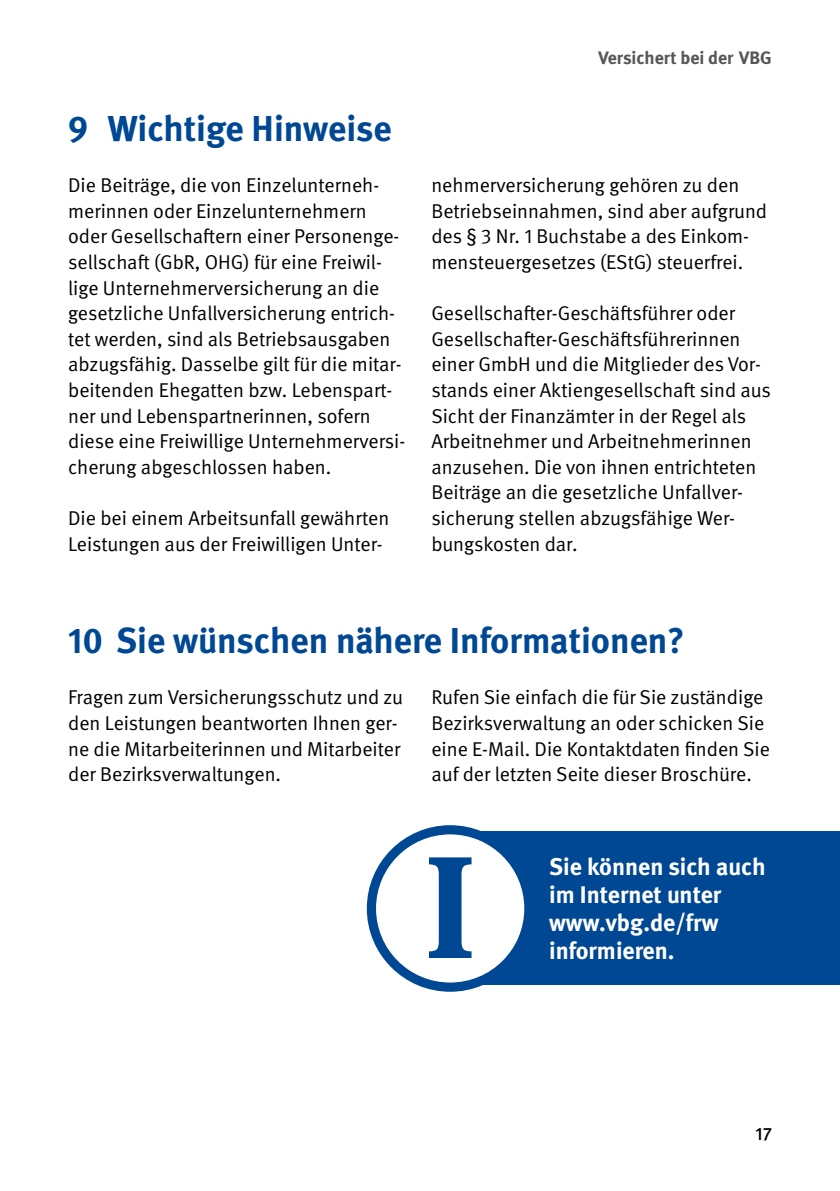
<style>
.page{position:relative;width:840px;height:1191px;background:#fff}
.page>*{position:absolute;margin:0;border:0;box-sizing:border-box;transform-origin:0 0}
.t1{font:700 144.6px "DGUV Meta Serif";color:#004893}
.t2{font:700 36px "DGUV Meta";color:#004893}
.Fließtext{font:700 24px/28px "DGUV Meta";color:#fff}
.Fließtext-2{font:20px/25.6px "DGUV Meta";color:#000}
.t3{font:700 18px "DGUV Meta";color:#565655}
.t4{font:500 18px "DGUV Meta";color:#000}
</style>
<div class="page">
<div style="left:465px;top:831px;width:374px;height:154px;background:#004893"></div>
<div style="left:371px;top:829px;width:157px;height:158px;background:#fff;border-radius:50%"></div>
<div style="left:366px;top:825px;width:167px;height:166px;border:9px solid #004893;border-radius:50%"></div>
<p class="t2" style="left:68px;top:107px;width:325px">9 Wichtige Hinweise</p>
<p class="Fließtext-2" style="left:68px;top:173px;width:338px">Die Beiträge, die von Einzelunterneh&shy;merinnen oder Einzelunternehmern oder Gesellschaftern einer Personenge&shy;sellschaft (GbR, OHG) für eine Freiwil&shy;lige Unternehmerversicherung an die gesetzliche Unfallversicherung entrich&shy;tet werden, sind als Betriebsausgaben abzugsfähig. Dasselbe gilt für die mitar&shy;beitenden Ehegatten bzw. Lebenspart&shy;ner und Lebenspartnerinnen, sofern diese eine Freiwillige Unternehmerversi&shy;cherung abgeschlossen haben.</p>
<p class="Fließtext-2" style="left:68px;top:506px;width:322px">Die bei einem Arbeitsunfall gewährten<br>Leistungen aus der Freiwilligen Unter-</p>
<p class="t3" style="left:598px;top:47px;width:175px">Versichert bei der VBG</p>
<p class="Fließtext-2" style="left:431px;top:173px;width:337px">nehmerversicherung gehören zu den Betriebseinnahmen, sind aber aufgrund des § 3 Nr. 1 Buchstabe a des Einkom&shy;mensteuergesetzes (EStG) steuerfrei.</p>
<p class="Fließtext-2" style="left:431px;top:301px;width:341px">Gesellschafter-Geschäftsführer oder Gesellschafter-Geschäftsführerinnen einer GmbH und die Mitglieder des Vor&shy;stands einer Aktiengesellschaft sind aus Sicht der Finanzämter in der Regel als Arbeitnehmer und Arbeitnehmerinnen anzusehen. Die von ihnen entrichteten Beiträge an die gesetzliche Unfallver&shy;sicherung stellen abzugsfähige Wer&shy;bungskosten dar.</p>
<p class="t2" style="left:68px;top:619px;width:617px">10 Sie wünschen nähere Informationen?</p>
<p class="Fließtext-2" style="left:68px;top:685px;width:336px">Fragen zum Versicherungsschutz und zu den Leistungen beantworten Ihnen ger&shy;ne die Mitarbeiterinnen und Mitarbeiter der Bezirksverwaltungen.</p>
<p class="Fließtext-2" style="left:431px;top:685px;width:340px">Rufen Sie einfach die für Sie zuständige Bezirksverwaltung an oder schicken Sie eine E-Mail. Die Kontaktdaten finden Sie auf der letzten Seite dieser Broschüre.</p>
<h1 class="t1" style="left:424px;top:819px;width:52px">I</h1>
<p class="Fließtext" style="left:549px;top:853px;width:218px">Sie können sich auch im Internet unter www.vbg.de/frw</p>
<p class="Fließtext" style="left:549px;top:938px;width:127px">informieren.</p>
<p class="t4" style="left:755px;top:1123px;width:18px">17</p>
</div>
